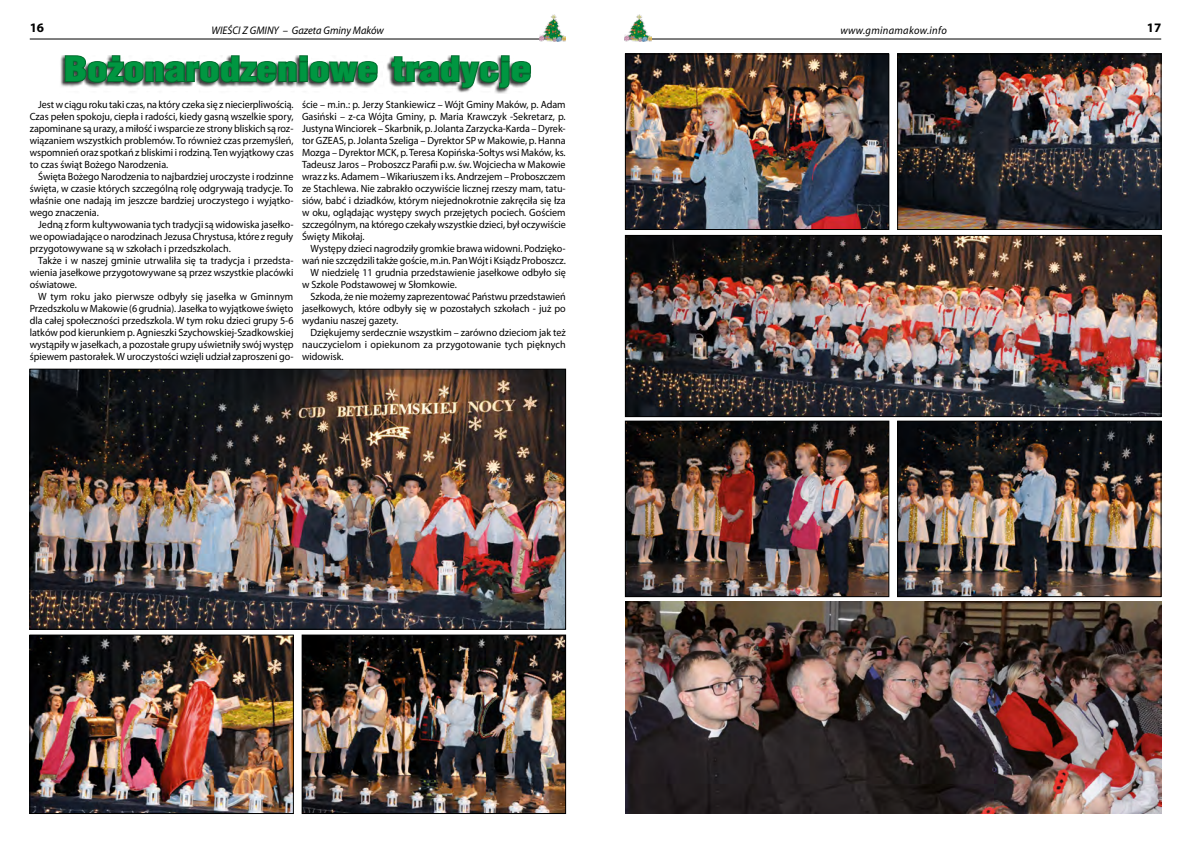
<style>
.page{position:relative;width:1191px;height:842px;background:#fff}
.page>*{position:absolute;margin:0;border:0;box-sizing:border-box;transform-origin:0 0}
.t1{font:900 33px "Switzerland Cond";color:#009641;scale:1.25 1}
.t2{font:700 13px "Myriad Pro";color:#000}
.t3{font:italic 11px "Myriad Pro";color:#000;scale:.95 1}
.t4{font:italic 11px "Myriad";letter-spacing:.03em;color:#000;scale:.95 1}
.t5{font:10.5px/12px "Myriad Pro";color:#000;text-align:justify;scale:.96 1}
</style>
<div class="page">
<hr style="left:30px;top:39px;width:536px;height:1px;background:#000">
<hr style="left:625px;top:39px;width:536px;height:1px;background:#000">
<img style="left:624px;top:15px;width:27px;height:27px">
<img style="left:539px;top:15px;width:27px;height:27px">
<div style="left:60px;top:55px;width:470px;height:39px;background:#000;opacity:.75"></div>
<svg style="left:64px;top:55px;width:315px;height:29px"></svg>
<svg style="left:390px;top:55px;width:141px;height:34px"></svg>
<img style="left:32px;top:637px;width:259px;height:175px">
<div style="left:30px;top:635px;width:263px;height:179px;border:1px solid #000"></div>
<img style="left:32px;top:371px;width:532px;height:256px">
<div style="left:30px;top:369px;width:536px;height:260px;border:1px solid #000"></div>
<img style="left:627px;top:56px;width:260px;height:172px">
<div style="left:625px;top:54px;width:264px;height:176px;border:1px solid #000"></div>
<img style="left:304px;top:637px;width:260px;height:175px">
<div style="left:302px;top:635px;width:264px;height:179px;border:1px solid #000"></div>
<img style="left:627px;top:237px;width:532px;height:178px">
<div style="left:625px;top:235px;width:536px;height:182px;border:1px solid #000"></div>
<img style="left:627px;top:423px;width:260px;height:172px">
<div style="left:625px;top:421px;width:264px;height:176px;border:1px solid #000"></div>
<img style="left:899px;top:423px;width:260px;height:172px">
<div style="left:897px;top:421px;width:264px;height:176px;border:1px solid #000"></div>
<img style="left:899px;top:56px;width:260px;height:172px">
<div style="left:897px;top:54px;width:264px;height:176px;border:1px solid #000"></div>
<img style="left:625px;top:601px;width:536px;height:213px">
<p class="t2" style="left:30px;top:20px;width:16px">16</p>
<p class="t3" style="left:211px;top:23px;width:183px">WIEŚCI Z GMINY – Gazeta Gminy Maków</p>
<p class="t4" style="left:840px;top:25px;width:114px">www.gminamakow.info</p>
<p class="t2" style="left:1146px;top:20px;width:16px">17</p>
<h1 class="t1" style="left:64px;top:48px;width:375px">Bożonarodzeniowe tradycje</h1>
<p class="t5" style="left:30px;top:98px;width:276px;text-indent:9px">Jest w ciągu roku taki czas, na który czeka się z niecierpliwością.<br>Czas pełen spokoju, ciepła i radości, kiedy gasną wszelkie spory, zapominane są urazy, a miłość i wsparcie ze strony bliskich są roz&shy;wiązaniem wszystkich problemów. To również czas przemyśleń, wspomnień oraz spotkań z bliskimi i rodziną. Ten wyjątkowy czas to czas świąt Bożego Narodzenia.</p>
<p class="t5" style="left:30px;top:170px;width:276px;text-indent:9px">Święta Bożego Narodzenia to najbardziej uroczyste i rodzinne święta, w czasie których szczególną rolę odgrywają tradycje. To właśnie one nadają im jeszcze bardziej uroczystego i wyjątko&shy;wego znaczenia.</p>
<p class="t5" style="left:30px;top:218px;width:276px;text-indent:8px">Jedną z form kultywowania tych tradycji są widowiska jasełko&shy;we opowiadające o narodzinach Jezusa Chrystusa, które z reguły przygotowywane są w szkołach i przedszkolach.</p>
<p class="t5" style="left:30px;top:254px;width:276px;text-indent:9px">Także i w naszej gminie utrwaliła się ta tradycja i przedsta&shy;wienia jasełkowe przygotowywane są przez wszystkie placówki oświatowe.</p>
<p class="t5" style="left:30px;top:290px;width:276px;text-indent:9px">W tym roku jako pierwsze odbyły się jasełka w Gminnym Przedszkolu w Makowie (6 grudnia). Jasełka to wyjątkowe święto dla całej społeczności przedszkola. W tym roku dzieci grupy 5-6 latków pod kierunkiem p. Agnieszki Szychowskiej-Szadkowskiej wystąpiły w jasełkach, a pozostałe grupy uświetniły swój występ śpiewem pastorałek. W uroczystości wzięli udział zaproszeni go-</p>
<p class="t5" style="left:302px;top:98px;width:276px">ście – m.in.: p. Jerzy Stankiewicz – Wójt Gminy Maków, p. Adam Gasiński – z-ca Wójta Gminy, p. Maria Krawczyk -Sekretarz, p.<br>Justyna Winciorek – Skarbnik, p. Jolanta Zarzycka-Karda – Dyrek&shy;tor GZEAS, p. Jolanta Szeliga – Dyrektor SP w Makowie, p. Hanna Mozga – Dyrektor MCK, p. Teresa Kopińska-Sołtys wsi Maków, ks.<br>Tadeusz Jaros – Proboszcz Parafii p.w. św. Wojciecha w Makowie wraz z ks. Adamem – Wikariuszem i ks. Andrzejem – Proboszczem ze Stachlewa. Nie zabrakło oczywiście licznej rzeszy mam, tatu&shy;siów, babć i dziadków, którym niejednokrotnie zakręciła się łza w oku, oglądając występy swych przejętych pociech. Gościem szczególnym, na którego czekały wszystkie dzieci, był oczywiście Święty Mikołaj.</p>
<p class="t5" style="left:310px;top:242px;width:267px">Występy dzieci nagrodziły gromkie brawa widowni. Podzięko-</p>
<p class="t5" style="left:302px;top:254px;width:276px">wań nie szczędzili także goście, m.in. Pan Wójt i Ksiądz Proboszcz.</p>
<p class="t5" style="left:310px;top:266px;width:267px">W niedzielę 11 grudnia przedstawienie jasełkowe odbyło się</p>
<p class="t5" style="left:302px;top:278px;width:163px">w Szkole Podstawowej w Słomkowie.</p>
<p class="t5" style="left:310px;top:290px;width:267px">Szkoda, że nie możemy zaprezentować Państwu przedstawień</p>
<p class="t5" style="left:302px;top:302px;width:276px">jasełkowych, które odbyły się w pozostałych szkołach - już po</p>
<p class="t5" style="left:302px;top:314px;width:102px">wydaniu naszej gazety.</p>
<p class="t5" style="left:310px;top:326px;width:267px">Dziękujemy serdecznie wszystkim – zarówno dzieciom jak też</p>
<p class="t5" style="left:302px;top:338px;width:276px">nauczycielom i opiekunom za przygotowanie tych pięknych</p>
<p class="t5" style="left:302px;top:350px;width:45px">widowisk.</p>
</div>
